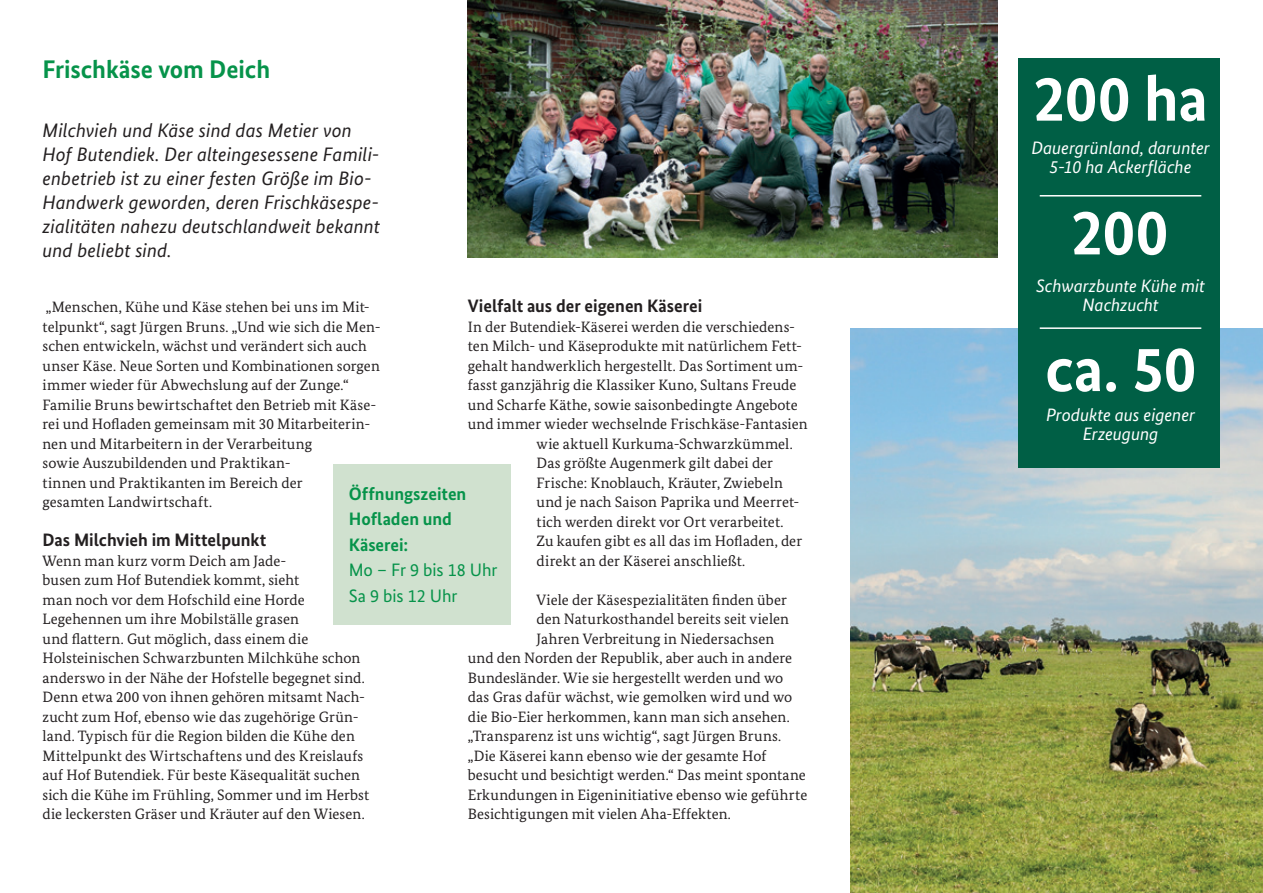
<style>
.page{position:relative;width:1263px;height:893px;background:#fff}
.page>*{position:absolute;margin:0;border:0;box-sizing:border-box;transform-origin:0 0}
.t1{font:700 64.5px "Bundes Sans";letter-spacing:-.005em;color:#fff}
.t2{font:700 25.5px "Bundes Sans";letter-spacing:-.005em;color:#06934a}
.t3{font:italic 19.5px/24px "Bundes Sans";letter-spacing:.005em;color:#231f20}
.t4{font:italic 18px/19.5px "Bundes Sans";letter-spacing:-.005em;color:#fff;text-align:center}
.t5{font:700 18px "Bundes Sans";color:#231f20}
.t6{font:700 18px/25.5px "Bundes Sans";color:#06934a}
.t7{font:18px/25.5px "Bundes Sans";letter-spacing:-.005em;color:#06934a}
.t8{font:15px/19.5px "Bundes Serif";letter-spacing:.005em;color:#231f20}
</style>
<div class="page">
<img style="left:851px;top:329px;width:412px;height:564px">
<div style="left:333px;top:464px;width:178px;height:160px;background:#d0e1cf"></div>
<img style="left:468px;top:0;width:529px;height:258px">
<div style="left:1018px;top:58px;width:202px;height:410px;background:#005f45"></div>
<hr style="left:1040px;top:195px;width:161px;height:2px;background:#fff">
<hr style="left:1040px;top:327px;width:161px;height:2px;background:#fff">
<h2 class="t2" style="left:43px;top:54px;width:229px">Frischkäse vom Deich</h2>
<h3 class="t3" style="left:43px;top:118px;width:339px">Milchvieh und Käse sind das Metier von Hof Butendiek. Der alteingesessene Famili&shy;enbetrieb ist zu einer festen Größe im Bio-Handwerk geworden, deren Frischkäsespe&shy;zialitäten nahezu deutschlandweit bekannt und beliebt sind.</h3>
<p class="t5" style="left:468px;top:295px;width:236px">Vielfalt aus der eigenen Käserei</p>
<p class="t8" style="left:468px;top:316px;width:329px">In der Butendiek-Käserei werden die verschiedens-</p>
<p class="t8" style="left:468px;top:336px;width:336px">ten Milch- und Käseprodukte mit natürlichem Fett-</p>
<p class="t8" style="left:468px;top:355px;width:337px">gehalt handwerklich hergestellt. Das Sortiment um-</p>
<p class="t8" style="left:468px;top:375px;width:330px">fasst ganzjährig die Klassiker Kuno, Sultans Freude</p>
<p class="t8" style="left:468px;top:394px;width:332px">und Scharfe Käthe, sowie saisonbedingte Angebote</p>
<p class="t8" style="left:468px;top:414px;width:341px">und immer wieder wechselnde Frischkäse-Fantasien</p>
<p class="t8" style="left:537px;top:433px;width:258px">wie aktuell Kurkuma-Schwarzkümmel.</p>
<p class="t8" style="left:537px;top:453px;width:238px">Das größte Augenmerk gilt dabei der</p>
<p class="t8" style="left:537px;top:472px;width:248px">Frische: Knoblauch, Kräuter, Zwiebeln</p>
<p class="t8" style="left:537px;top:492px;width:264px">und je nach Saison Paprika und Meerret-</p>
<p class="t8" style="left:537px;top:511px;width:248px">tich werden direkt vor Ort verarbeitet.</p>
<p class="t8" style="left:537px;top:531px;width:267px">Zu kaufen gibt es all das im Hofladen, der</p>
<p class="t8" style="left:537px;top:550px;width:210px">direkt an der Käserei anschließt.</p>
<p class="t8" style="left:537px;top:589px;width:252px">Viele der Käsespezialitäten finden über</p>
<p class="t8" style="left:537px;top:609px;width:254px">den Naturkosthandel bereits seit vielen</p>
<p class="t8" style="left:537px;top:628px;width:239px">Jahren Verbreitung in Niedersachsen</p>
<p class="t8" style="left:468px;top:648px;width:326px">und den Norden der Republik, aber auch in andere</p>
<p class="t8" style="left:468px;top:667px;width:317px">Bundesländer. Wie sie hergestellt werden und wo</p>
<p class="t8" style="left:468px;top:687px;width:326px">das Gras dafür wächst, wie gemolken wird und wo</p>
<p class="t8" style="left:468px;top:706px;width:323px">die Bio-Eier herkommen, kann man sich ansehen.</p>
<p class="t8" style="left:468px;top:726px;width:315px">„Transparenz ist uns wichtig“, sagt Jürgen Bruns.</p>
<p class="t8" style="left:468px;top:745px;width:300px">„Die Käserei kann ebenso wie der gesamte Hof</p>
<p class="t8" style="left:468px;top:765px;width:340px">besucht und besichtigt werden.“ Das meint spontane</p>
<p class="t8" style="left:468px;top:784px;width:341px">Erkundungen in Eigeninitiative ebenso wie geführte</p>
<p class="t8" style="left:468px;top:804px;width:265px">Besichtigungen mit vielen Aha-Effekten.</p>
<p class="t8" style="left:43px;top:297px;width:339px">„Menschen, Kühe und Käse stehen bei uns im Mit&shy;telpunkt“, sagt Jürgen Bruns. „Und wie sich die Men&shy;schen entwickeln, wächst und verändert sich auch unser Käse. Neue Sorten und Kombinationen sorgen immer wieder für Abwechslung auf der Zunge.“ Familie Bruns bewirtschaftet den Betrieb mit Käse&shy;rei und Hofladen gemeinsam mit 30 Mitarbeiterin&shy;nen und Mitarbeitern in der Verarbeitung<br>sowie Auszubildenden und Praktikan-<br>tinnen und Praktikanten im Bereich der<br>gesamten Landwirtschaft.</p>
<p class="t5" style="left:43px;top:529px;width:225px">Das Milchvieh im Mittelpunkt</p>
<p class="t8" style="left:43px;top:550px;width:328px">Wenn man kurz vorm Deich am Jade-<br>busen zum Hof Butendiek kommt, sieht<br>man noch vor dem Hofschild eine Horde Legehennen um ihre Mobilställe grasen<br>und flattern. Gut möglich, dass einem die Holsteinischen Schwarzbunten Milchkühe schon anderswo in der Nähe der Hofstelle begegnet sind.<br>Denn etwa 200 von ihnen gehören mitsamt Nach&shy;zucht zum Hof, ebenso wie das zugehörige Grün&shy;land. Typisch für die Region bilden die Kühe den Mittelpunkt des Wirtschaftens und des Kreislaufs auf Hof Butendiek. Für beste Käsequalität suchen sich die Kühe im Frühling, Sommer und im Herbst die leckersten Gräser und Kräuter auf den Wiesen.</p>
<p class="t6" style="left:349px;top:480px;width:119px">Öffnungszeiten<br>Hofladen und<br>Käserei:</p>
<p class="t7" style="left:349px;top:557px;width:150px">Mo – Fr 9 bis 18 Uhr<br>Sa 9 bis 12 Uhr</p>
<h1 class="t1" style="left:1033px;top:59px;width:176px">200 ha</h1>
<p class="t4" style="left:1031px;top:138px;width:180px">Dauergrünland, darunter<br>5-10 ha Ackerfläche</p>
<h1 class="t1" style="left:1071px;top:193px;width:99px">200</h1>
<p class="t4" style="left:1036px;top:276px;width:170px">Schwarzbunte Kühe mit<br>Nachzucht</p>
<h1 class="t1" style="left:1045px;top:330px;width:153px">ca. 50</h1>
<p class="t4" style="left:1046px;top:405px;width:151px">Produkte aus eigener<br>Erzeugung</p>
</div>
